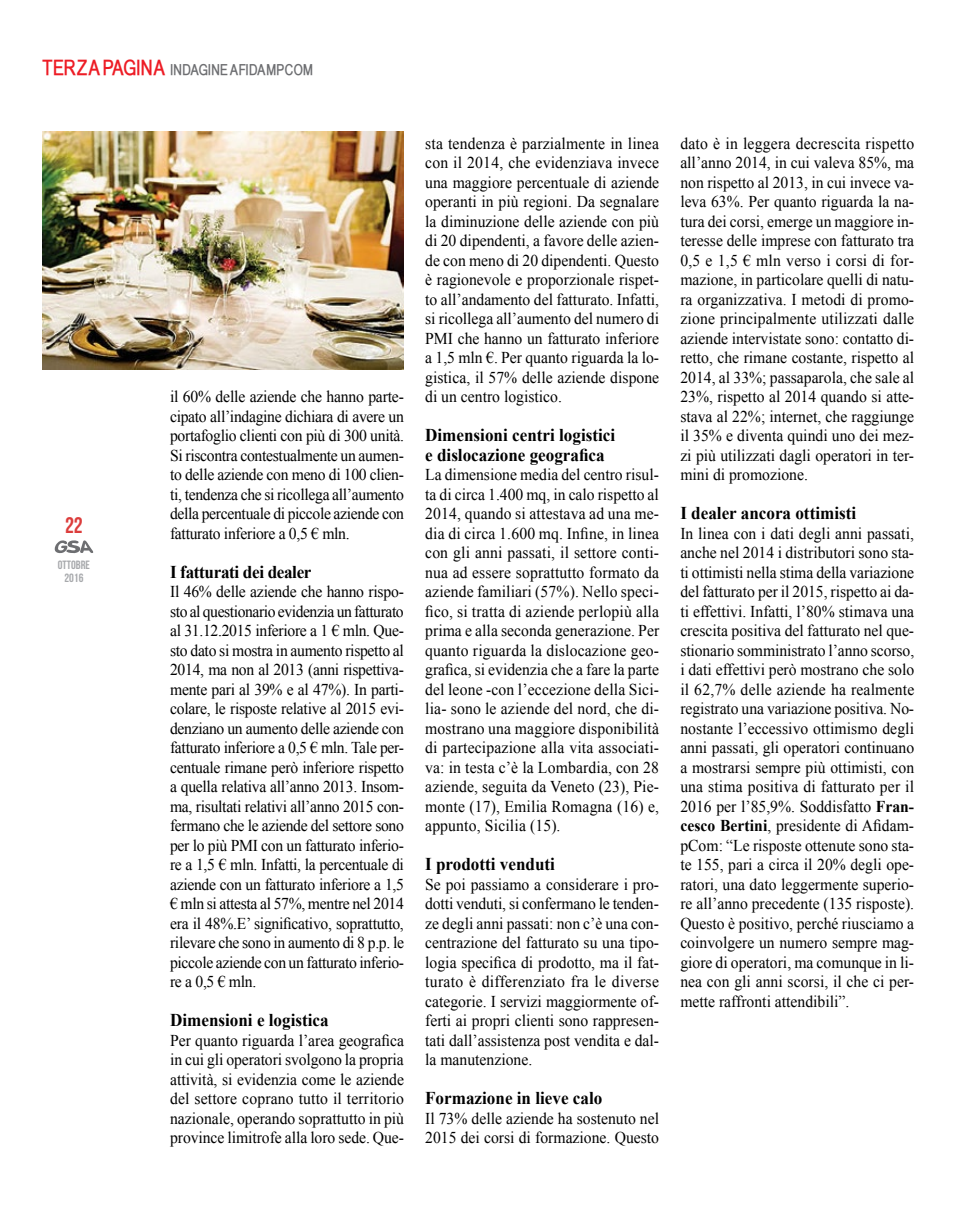
<style>
.page{position:relative;width:978px;height:1212px;background:#fff}
.page>*{position:absolute;margin:0;border:0;box-sizing:border-box;transform-origin:0 0}
.t1{font:22.5px "Bebas Neue";color:#dc3d3c}
.t2{font:700 18px/19.5px "Times New Roman";color:#000;scale:.95 1}
.t3{font:700 18px "Times New Roman";letter-spacing:-.02em;color:#000;scale:.95 1}
.t4{font:16.5px/19.5px "Times New Roman";color:#000;text-align:justify;scale:.95 1}
.t5{font:700 15px "Babel Sans";color:#6d6e71}
.t6{font:12px/13.5px "Bebas Neue";color:#a7a9ac;text-align:center}
.s1{font-size:21px;color:#ed1c25}
.s2{font-weight:700}
</style>
<div class="page">
<svg style="left:55px;top:540px;width:38px;height:13px"></svg>
<img style="left:43px;top:132px;width:361px;height:237px">
<p class="t5" style="left:43px;top:62px;width:273px"><span class="s1">TERZA PAGINA</span> INDAGINE AFIDAMPCOM</p>
<h1 class="t1" style="left:65px;top:512px;width:19px">22</h1>
<p class="t6" style="left:58px;top:557px;width:34px">OTTOBRE<br>2016</p>
<p class="t4" style="left:170px;top:386px;width:248px">il 60% delle aziende che hanno parte&shy;cipato all’indagine dichiara di avere un portafoglio clienti con più di 300 unità.<br>Si riscontra contestualmente un aumen&shy;to delle aziende con meno di 100 clien&shy;ti, tendenza che si ricollega all’aumento della percentuale di piccole aziende con fatturato inferiore a 0,5 € mln.</p>
<p class="t3" style="left:170px;top:559px;width:150px">I fatturati dei dealer</p>
<p class="t4" style="left:170px;top:581px;width:248px">Il 46% delle aziende che hanno rispo&shy;sto al questionario evidenzia un fatturato al 31.12.2015 inferiore a 1 € mln. Que&shy;sto dato si mostra in aumento rispetto al 2014, ma non al 2013 (anni rispettiva&shy;mente pari al 39% e al 47%). In parti&shy;colare, le risposte relative al 2015 evi&shy;denziano un aumento delle aziende con fatturato inferiore a 0,5 € mln. Tale per&shy;centuale rimane però inferiore rispetto a quella relativa all’anno 2013. Insom&shy;ma, risultati relativi all’anno 2015 con&shy;fermano che le aziende del settore sono per lo più PMI con un fatturato inferio&shy;re a 1,5 € mln. Infatti, la percentuale di aziende con un fatturato inferiore a 1,5 € mln si attesta al 57%, mentre nel 2014 era il 48%.E’ significativo, soprattutto, rilevare che sono in aumento di 8 p.p. le piccole aziende con un fatturato inferio&shy;re a 0,5 € mln.</p>
<p class="t2" style="left:170px;top:1010px;width:169px">Dimensioni e logistica</p>
<p class="t4" style="left:170px;top:1030px;width:248px">Per quanto riguarda l’area geografica in cui gli operatori svolgono la propria attività, si evidenzia come le aziende del settore coprano tutto il territorio nazionale, operando soprattutto in più province limitrofe alla loro sede. Que-</p>
<p class="t4" style="left:425px;top:133px;width:248px">sta tendenza è parzialmente in linea con il 2014, che evidenziava invece una maggiore percentuale di aziende operanti in più regioni. Da segnalare la diminuzione delle aziende con più di 20 dipendenti, a favore delle azien&shy;de con meno di 20 dipendenti. Questo è ragionevole e proporzionale rispet&shy;to all’andamento del fatturato. Infatti, si ricollega all’aumento del numero di PMI che hanno un fatturato inferiore a 1,5 mln €. Per quanto riguarda la lo&shy;gistica, il 57% delle aziende dispone di un centro logistico.</p>
<p class="t2" style="left:425px;top:425px;width:201px">Dimensioni centri logistici e dislocazione geografica</p>
<p class="t4" style="left:425px;top:464px;width:248px">La dimensione media del centro risul&shy;ta di circa 1.400 mq, in calo rispetto al 2014, quando si attestava ad una me&shy;dia di circa 1.600 mq. Infine, in linea con gli anni passati, il settore conti&shy;nua ad essere soprattutto formato da aziende familiari (57%). Nello speci&shy;fico, si tratta di aziende perlopiù alla prima e alla seconda generazione. Per quanto riguarda la dislocazione geo&shy;grafica, si evidenzia che a fare la parte del leone -con l’eccezione della Sici&shy;lia- sono le aziende del nord, che di&shy;mostrano una maggiore disponibilità di partecipazione alla vita associati&shy;va: in testa c’è la Lombardia, con 28 aziende, seguita da Veneto (23), Pie&shy;monte (17), Emilia Romagna (16) e, appunto, Sicilia (15).</p>
<p class="t2" style="left:425px;top:854px;width:138px">I prodotti venduti</p>
<p class="t4" style="left:425px;top:874px;width:248px">Se poi passiamo a considerare i pro&shy;dotti venduti, si confermano le tenden&shy;ze degli anni passati: non c’è una con&shy;centrazione del fatturato su una tipo&shy;logia specifica di prodotto, ma il fat&shy;turato è differenziato fra le diverse categorie. I servizi maggiormente of&shy;ferti ai propri clienti sono rappresen&shy;tati dall’assistenza post vendita e dal&shy;la manutenzione.</p>
<p class="t2" style="left:425px;top:1088px;width:188px">Formazione in lieve calo</p>
<p class="t4" style="left:425px;top:1108px;width:248px">Il 73% delle aziende ha sostenuto nel<br>2015 dei corsi di formazione. Questo</p>
<p class="t4" style="left:680px;top:133px;width:248px">dato è in leggera decrescita rispetto all’anno 2014, in cui valeva 85%, ma non rispetto al 2013, in cui invece va&shy;leva 63%. Per quanto riguarda la na&shy;tura dei corsi, emerge un maggiore in&shy;teresse delle imprese con fatturato tra 0,5 e 1,5 € mln verso i corsi di for&shy;mazione, in particolare quelli di natu&shy;ra organizzativa. I metodi di promo&shy;zione principalmente utilizzati dalle aziende intervistate sono: contatto di&shy;retto, che rimane costante, rispetto al 2014, al 33%; passaparola, che sale al 23%, rispetto al 2014 quando si atte&shy;stava al 22%; internet, che raggiunge il 35% e diventa quindi uno dei mez&shy;zi più utilizzati dagli operatori in ter&shy;mini di promozione.</p>
<p class="t2" style="left:680px;top:503px;width:187px">I dealer ancora ottimisti</p>
<p class="t4" style="left:680px;top:523px;width:248px">In linea con i dati degli anni passati, anche nel 2014 i distributori sono sta&shy;ti ottimisti nella stima della variazione del fatturato per il 2015, rispetto ai da&shy;ti effettivi. Infatti, l’80% stimava una crescita positiva del fatturato nel que&shy;stionario somministrato l’anno scorso, i dati effettivi però mostrano che solo il 62,7% delle aziende ha realmente registrato una variazione positiva. No&shy;nostante l’eccessivo ottimismo degli anni passati, gli operatori continuano a mostrarsi sempre più ottimisti, con una stima positiva di fatturato per il 2016 per l’85,9%. Soddisfatto <span class="s2">Fran&shy;cesco Bertini</span>, presidente di Afidam&shy;pCom: “Le risposte ottenute sono sta&shy;te 155, pari a circa il 20% degli ope&shy;ratori, una dato leggermente superio&shy;re all’anno precedente (135 risposte).<br>Questo è positivo, perché riusciamo a coinvolgere un numero sempre mag&shy;giore di operatori, ma comunque in li&shy;nea con gli anni scorsi, il che ci per&shy;mette raffronti attendibili”.</p>
</div>
